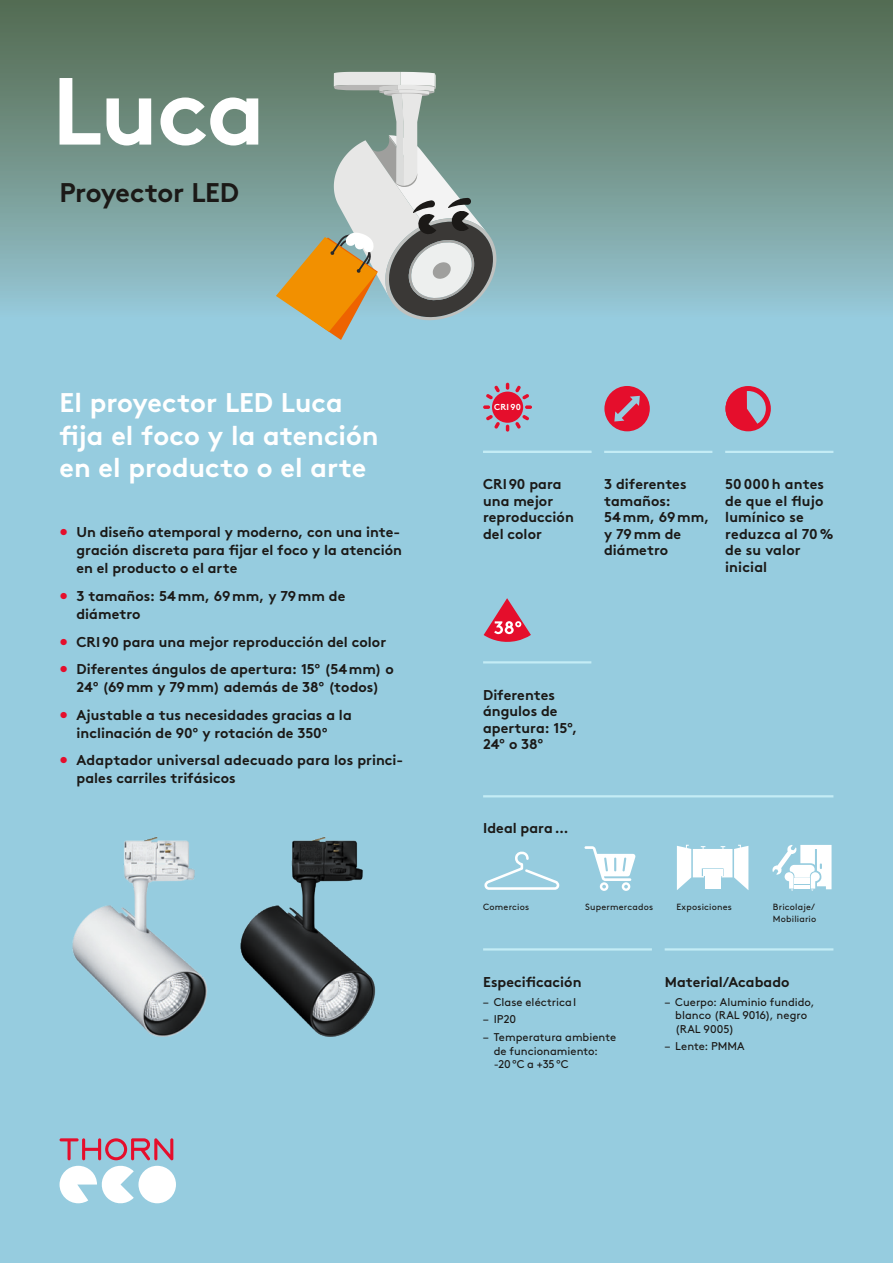
<style>
.page{position:relative;width:893px;height:1263px;background:#96ccdf}
.page>*{position:absolute;margin:0;border:0;box-sizing:border-box;transform-origin:0 0}
.Headline_34pt{font:700 95.1px "Brown";color:#fff}
.Subheadline_white_18{font:700 27px/32.4px "Brown";color:#fff}
.Subheadline_black_18{font:700 27px "Brown";letter-spacing:-.015em;color:#1b1917}
.Highlight_Icons_9_5{font:700 14.25px/16.5px "Brown";letter-spacing:.005em;color:#1b1917}
.Headline_Running_Tex{font:700 14.25px "Brown";color:#1b1917}
.t1{font:11.25px/13.5px "Brown";color:#1b1917}
.Application_Icons_6p{font:9px/12px "Brown";letter-spacing:.02em;color:#1b1917}
.t2{font:700 8.7px "Brown";color:#fff}
.s1{color:#e50e2c}
</style>
<div class="page">
<div style="left:0;top:0;width:893px;height:317px;background:linear-gradient(to bottom,#52684b,#96c6d2)"></div>
<svg style="left:276px;top:72px;width:220px;height:268px;background:#9ca697"></svg>
<svg style="left:726px;top:387px;width:33px;height:43px"></svg>
<div style="left:725px;top:386px;width:46px;height:45px;border:5px solid #e50e2c;border-radius:50%"></div>
<hr style="left:483px;top:795px;width:350px;height:2px;background:#c4ecf5">
<hr style="left:483px;top:661px;width:108px;height:2px;background:#c4ecf5">
<hr style="left:604px;top:451px;width:108px;height:2px;background:#c4ecf5">
<hr style="left:725px;top:451px;width:108px;height:2px;background:#c4ecf5">
<hr style="left:665px;top:948px;width:168px;height:2px;background:#c4ecf5">
<hr style="left:483px;top:948px;width:169px;height:2px;background:#c4ecf5">
<svg style="left:484px;top:851px;width:76px;height:39px"></svg>
<hr style="left:483px;top:451px;width:108px;height:2px;background:#c4ecf5">
<svg style="left:604px;top:386px;width:46px;height:45px"></svg>
<svg style="left:483px;top:383px;width:49px;height:49px"></svg>
<svg style="left:484px;top:598px;width:47px;height:44px"></svg>
<svg style="left:677px;top:845px;width:71px;height:45px"></svg>
<svg style="left:584px;top:846px;width:51px;height:45px"></svg>
<svg style="left:772px;top:845px;width:59px;height:45px"></svg>
<img style="left:72px;top:837px;width:136px;height:200px">
<img style="left:240px;top:837px;width:136px;height:200px">
<div style="left:138px;top:1166px;width:38px;height:37px;background:#fff;border-radius:50%"></div>
<svg style="left:60px;top:1138px;width:113px;height:65px"></svg>
<p class="Headline_34pt" style="left:52px;top:34px;width:215px">Luca</p>
<p class="Subheadline_black_18" style="left:60px;top:171px;width:181px">Proyector LED</p>
<p class="Subheadline_white_18" style="left:60px;top:384px;width:321px">El proyector LED Luca fija el foco y la atención en el producto o el arte</p>
<p class="Highlight_Icons_9_5" style="left:77px;top:522px;width:327px;line-height:18px;text-indent:-17px"><span class="s1">•</span> Un diseño atemporal y moderno, con una inte&shy;gración discreta para fijar el foco y la atención en el producto o el arte</p>
<p class="Highlight_Icons_9_5" style="left:77px;top:585px;width:270px;line-height:18px;text-indent:-17px"><span class="s1">•</span> 3 tamaños: 54mm, 69mm, y 79mm de diámetro</p>
<p class="Highlight_Icons_9_5" style="left:60px;top:632px;width:328px"><span class="s1">•</span> CRI90 para una mejor reproducción del color</p>
<p class="Highlight_Icons_9_5" style="left:60px;top:659px;width:336px;line-height:18px;text-align:center"><span class="s1">•</span> Diferentes ángulos de apertura: 15º (54mm) o<br>24º (69mm y 79mm) además de 38º (todos)</p>
<p class="Highlight_Icons_9_5" style="left:60px;top:704px;width:294px;line-height:18px;text-align:center"><span class="s1">•</span> Ajustable a tus necesidades gracias a la inclinación de 90º y rotación de 350º</p>
<p class="Highlight_Icons_9_5" style="left:77px;top:750px;width:328px;line-height:18px;text-indent:-17px"><span class="s1">•</span> Adaptador universal adecuado para los princi&shy;pales carriles trifásicos</p>
<p class="t2" style="left:494px;top:400px;width:28px">CRI 90</p>
<p class="Highlight_Icons_9_5" style="left:604px;top:474px;width:107px">3 diferentes tamaños:<br>54mm, 69mm, y 79mm de diámetro</p>
<p class="Highlight_Icons_9_5" style="left:483px;top:474px;width:92px">CRI90 para una mejor reproducción del color</p>
<p class="Highlight_Icons_9_5" style="left:725px;top:474px;width:110px">50000h antes de que el flujo lumínico se reduzca al 70% de su valor inicial</p>
<p class="Highlight_Icons_9_5" style="left:483px;top:685px;width:96px">Diferentes ángulos de apertura: 15º,<br>24º o 38º</p>
<p class="Headline_Running_Tex" style="left:483px;top:817px;width:87px">Ideal para…</p>
<p class="Application_Icons_6p" style="left:483px;top:900px;width:48px">Comercios</p>
<p class="Application_Icons_6p" style="left:585px;top:900px;width:69px">Supermercados</p>
<p class="Application_Icons_6p" style="left:676px;top:900px;width:57px">Exposiciones</p>
<p class="Application_Icons_6p" style="left:773px;top:900px;width:45px">Bricolaje/<br>Mobiliario</p>
<p class="Headline_Running_Tex" style="left:483px;top:970px;width:100px">Especificación</p>
<p class="t1" style="left:483px;top:994px;width:95px">– Clase eléctricaI</p>
<p class="t1" style="left:483px;top:1012px;width:34px">– IP20</p>
<p class="t1" style="left:494px;top:1029px;width:124px;text-indent:-11px">– Temperatura ambiente de funcionamiento: -20ºC a +35ºC</p>
<p class="Headline_Running_Tex" style="left:665px;top:970px;width:126px">Material/Acabado</p>
<p class="t1" style="left:675px;top:994px;width:141px;text-indent:-11px">– Cuerpo: Aluminio fundido, blanco (RAL 9016), negro (RAL 9005)</p>
<p class="t1" style="left:665px;top:1039px;width:81px">– Lente: PMMA</p>
</div>
